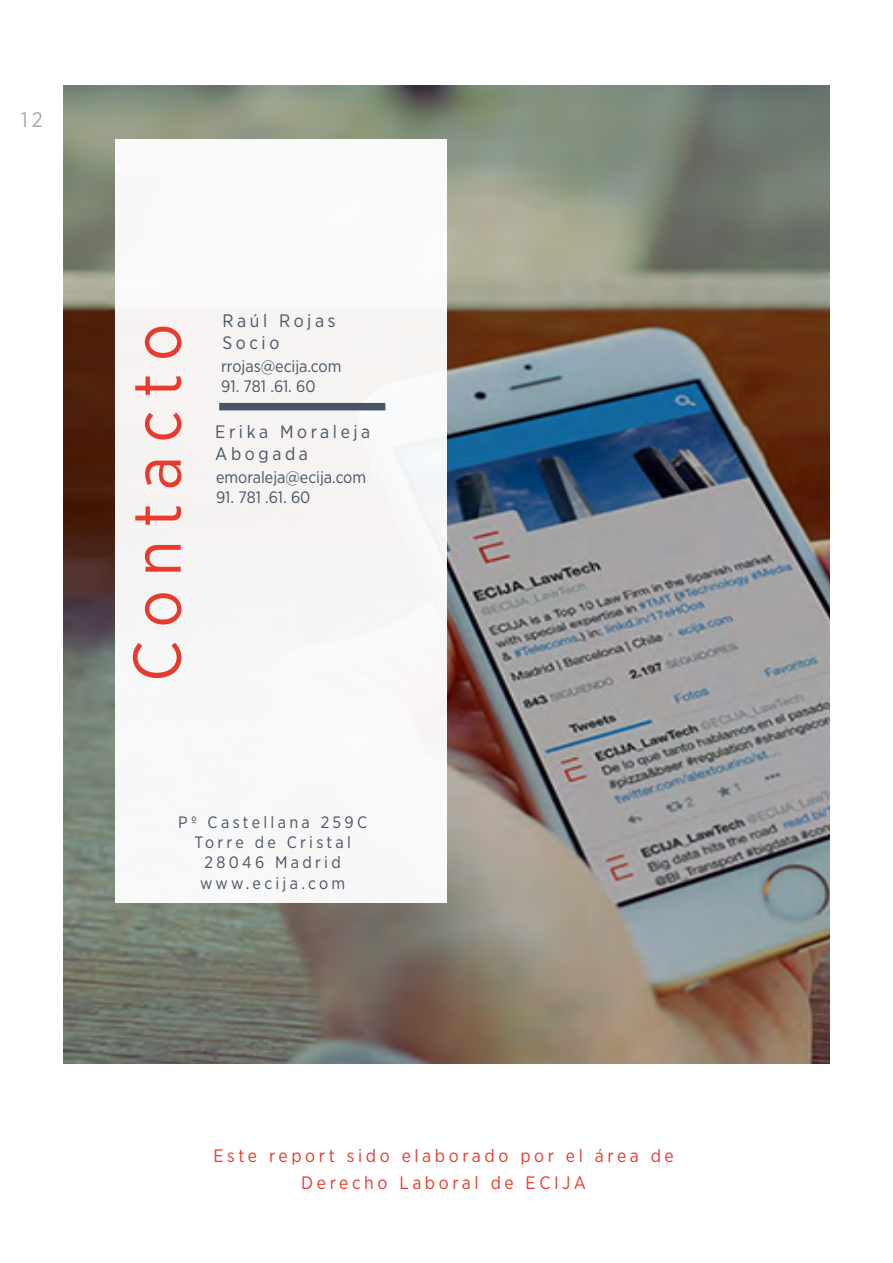
<style>
.page{position:relative;width:893px;height:1263px;background:#fff}
.page>*{position:absolute;margin:0;border:0;box-sizing:border-box;transform-origin:0 0}
.t1{font:67.5px "Gotham Narrow";letter-spacing:.2em;color:#e73b2d}
.t2{font:21px "Gotham Narrow";color:#a3a9b0}
.t3{font:18px/27px "Gotham Narrow";letter-spacing:.2em;color:#e73b2d;text-align:center}
.t4{font:18px/21.6px "Gotham Narrow";letter-spacing:.2em;color:#485467}
.t5{font:16.5px/19.8px "Gotham Narrow";letter-spacing:.185em;color:#485467;text-align:center}
.t6{font:16.5px "Gotham Narrow";color:#485467}
</style>
<div class="page">
<img style="left:64px;top:85px;width:765px;height:979px">
<div style="left:115px;top:139px;width:331px;height:764px;background:#f8f8f7"></div>
<div style="left:219px;top:403px;width:166px;height:7px;background:#485467"></div>
<p class="t2" style="left:21px;top:107px;width:23px">12</p>
<h1 class="t1" style="left:115px;top:682px;width:360px;rotate:-90deg">Contacto</h1>
<p class="t4" style="left:222px;top:310px;width:115px">Raúl Rojas<br>Socio</p>
<p class="t6" style="left:221px;top:356px;width:122px">rrojas@ecija.com</p>
<p class="t5" style="left:221px;top:376px;width:96px">91. 781 .61. 60</p>
<p class="t4" style="left:215px;top:421px;width:157px">Erika Moraleja<br>Abogada</p>
<p class="t6" style="left:216px;top:467px;width:152px">emoraleja@ecija.com</p>
<p class="t5" style="left:216px;top:487px;width:96px">91. 781 .61. 60</p>
<p class="t5" style="left:178px;top:812px;width:190px">Pº Castellana 259C<br>Torre de Cristal<br>28046 Madrid</p>
<p class="t5" style="left:200px;top:873px;width:147px">www.ecija.com</p>
<p class="t3" style="left:213px;top:1142px;width:462px">Este report sido elaborado por el área de<br>Derecho Laboral de ECIJA</p>
</div>
